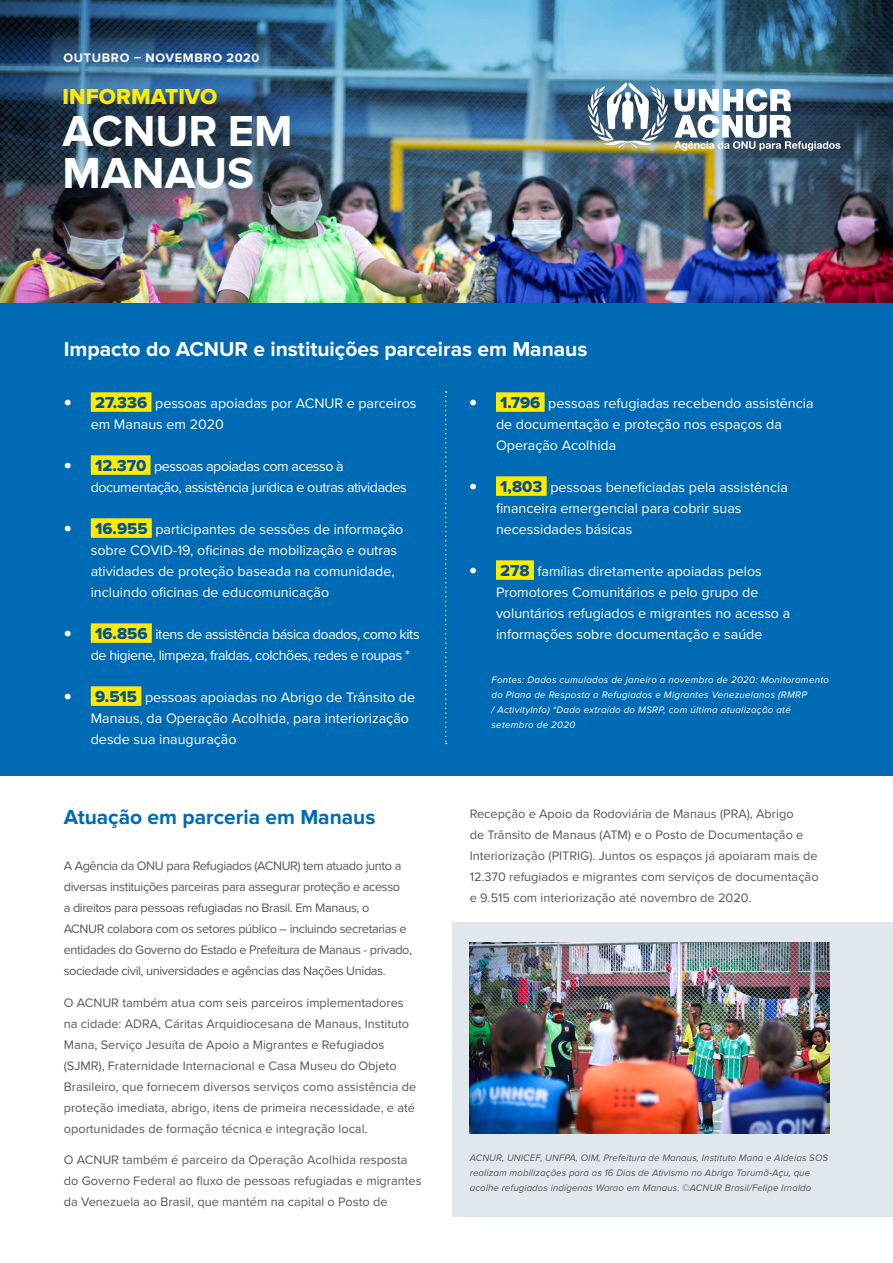
<style>
.page{position:relative;width:893px;height:1263px;background:#fff}
.page>*{position:absolute;margin:0;border:0;box-sizing:border-box;transform-origin:0 0}
.t1{font:700 45px/42px "Proxima Nova";color:#fff}
.t2{font:22.5px "Proxima Nova Extrabld";color:#ffea00}
.t3{font:700 21px "Proxima Nova";color:#fff}
.t4{font:700 21px "Proxima Nova";color:#006ab4}
.t5{font:14.25px/21px "Proxima Nova";color:#fff}
.t6{font:14.25px/21px "Proxima Nova";letter-spacing:-.03em;color:#fff}
.t7{font:12.75px/21px "Proxima Nova";color:#575756}
.t8{font:12.75px/21px "Proxima Nova";letter-spacing:-.03em;color:#575756}
.t9{font:700 12.75px "Proxima Nova";letter-spacing:.05em;color:#fff}
.t10{font:italic 9.75px/15px "Proxima Nova";letter-spacing:.01em;color:#575756}
.t11{font:italic 9.75px/15px "Proxima Nova";letter-spacing:.03em;color:#fff}
.s1{font-family:"Proxima Nova A Cond";font-weight:900;font-size:22.5px}
.s2{font-family:"Proxima Nova Extrabld";font-size:16.5px;color:#00529a}
</style>
<div class="page">
<div style="left:452px;top:923px;width:441px;height:294px;background:#dee6eb"></div>
<img style="left:0;top:0;width:893px;height:303px">
<img style="left:587px;top:83px;width:253px;height:68px">
<img style="left:469px;top:943px;width:360px;height:191px">
<div style="left:0;top:303px;width:893px;height:473px;background:#006bb5"></div>
<svg style="left:445px;top:391px;width:2px;height:353px"></svg>
<div style="left:496px;top:392px;width:49px;height:20px;background:#ffea00"></div>
<div style="left:496px;top:476px;width:51px;height:20px;background:#ffea00"></div>
<div style="left:496px;top:560px;width:38px;height:20px;background:#ffea00"></div>
<div style="left:91px;top:392px;width:60px;height:20px;background:#ffea00"></div>
<div style="left:91px;top:455px;width:60px;height:20px;background:#ffea00"></div>
<div style="left:91px;top:518px;width:61px;height:20px;background:#ffea00"></div>
<div style="left:91px;top:623px;width:61px;height:20px;background:#ffea00"></div>
<div style="left:91px;top:686px;width:50px;height:20px;background:#ffea00"></div>
<p class="t9" style="left:63px;top:50px;width:198px">OUTUBRO – NOVEMBRO 2020</p>
<h2 class="t2" style="left:63px;top:83px;width:156px">INFORMATIVO</h2>
<h1 class="t1" style="left:63px;top:111px;width:231px">ACNUR EM<br>MANAUS</h1>
<h3 class="t3" style="left:64px;top:336px;width:525px">Impacto do ACNUR e instituições parceiras em Manaus</h3>
<p class="t5" style="left:91px;top:392px;width:327px;text-indent:-27px"><span class="s1">•</span> <span class="s2">27.336</span> pessoas apoiadas por ACNUR e parceiros em Manaus em 2020</p>
<p class="t6" style="left:91px;top:455px;width:318px;text-indent:-27px"><span class="s1">•</span> <span class="s2">12.370</span> pessoas apoiadas com acesso à documentação, assistência jurídica e outras atividades</p>
<p class="t5" style="left:91px;top:518px;width:314px;text-indent:-27px"><span class="s1">•</span> <span class="s2">16.955</span> participantes de sessões de informação sobre COVID-19, oficinas de mobilização e outras atividades de proteção baseada na comunidade, incluindo oficinas de educomunicação</p>
<p class="t6" style="left:91px;top:623px;width:330px;text-indent:-27px"><span class="s1">•</span> <span class="s2">16.856</span> itens de assistência básica doados, como kits de higiene, limpeza, fraldas, colchões, redes e roupas *</p>
<p class="t5" style="left:91px;top:686px;width:326px;text-indent:-27px"><span class="s1">•</span> <span class="s2">9.515</span> pessoas apoiadas no Abrigo de Trânsito de<br>Manaus, da Operação Acolhida, para interiorização desde sua inauguração</p>
<h3 class="t4" style="left:64px;top:805px;width:313px">Atuação em parceria em Manaus</h3>
<p class="t8" style="left:64px;top:855px;width:350px">A Agência da ONU para Refugiados (ACNUR) tem atuado junto a diversas instituições parceiras para assegurar proteção e acesso<br>a direitos para pessoas refugiadas no Brasil. Em Manaus, o ACNUR colabora com os setores público – incluindo secretarias e entidades do Governo do Estado e Prefeitura de Manaus - privado, sociedade civil, universidades e agências das Nações Unidas.</p>
<p class="t7" style="left:64px;top:991px;width:354px">O ACNUR também atua com seis parceiros implementadores na cidade: ADRA, Cáritas Arquidiocesana de Manaus, Instituto Mana, Serviço Jesuíta de Apoio a Migrantes e Refugiados (SJMR), Fraternidade Internacional e Casa Museu do Objeto Brasileiro, que fornecem diversos serviços como assistência de proteção imediata, abrigo, itens de primeira necessidade, e até oportunidades de formação técnica e integração local.</p>
<p class="t7" style="left:64px;top:1149px;width:359px">O ACNUR também é parceiro da Operação Acolhida resposta do Governo Federal ao fluxo de pessoas refugiadas e migrantes da Venezuela ao Brasil, que mantém na capital o Posto de</p>
<p class="t5" style="left:496px;top:392px;width:319px;text-indent:-27px"><span class="s1">•</span> <span class="s2">1.796</span> pessoas refugiadas recebendo assistência de documentação e proteção nos espaços da<br>Operação Acolhida</p>
<p class="t5" style="left:496px;top:476px;width:293px;text-indent:-27px"><span class="s1">•</span> <span class="s2">1,803</span> pessoas beneficiadas pela assistência financeira emergencial para cobrir suas necessidades básicas</p>
<p class="t5" style="left:496px;top:560px;width:296px;text-indent:-27px"><span class="s1">•</span> <span class="s2">278</span> famílias diretamente apoiadas pelos Promotores Comunitários e pelo grupo de voluntários refugiados e migrantes no acesso a informações sobre documentação e saúde</p>
<p class="t11" style="left:491px;top:673px;width:339px">Fontes: Dados cumulados de janeiro a novembro de 2020: Monitoramento do Plano de Resposta a Refugiados e Migrantes Venezuelanos (RMRP<br>/ ActivityInfo) *Dado extraído do MSRP, com última atualização até setembro de 2020</p>
<p class="t7" style="left:470px;top:802px;width:350px">Recepção e Apoio da Rodoviária de Manaus (PRA), Abrigo<br>de Trânsito de Manaus (ATM) e o Posto de Documentação e Interiorização (PITRIG). Juntos os espaços já apoiaram mais de 12.370 refugiados e migrantes com serviços de documentação e 9.515 com interiorização até novembro de 2020.</p>
<p class="t10" style="left:470px;top:1151px;width:360px">ACNUR, UNICEF, UNFPA, OIM, Prefeitura de Manaus, Instituto Mana e Aldeias SOS realizam mobilizações para os 16 Dias de Ativismo no Abrigo Tarumã-Açu, que acolhe refugiados indígenas Warao em Manaus. ©ACNUR Brasil/Felipe Irnaldo</p>
</div>
